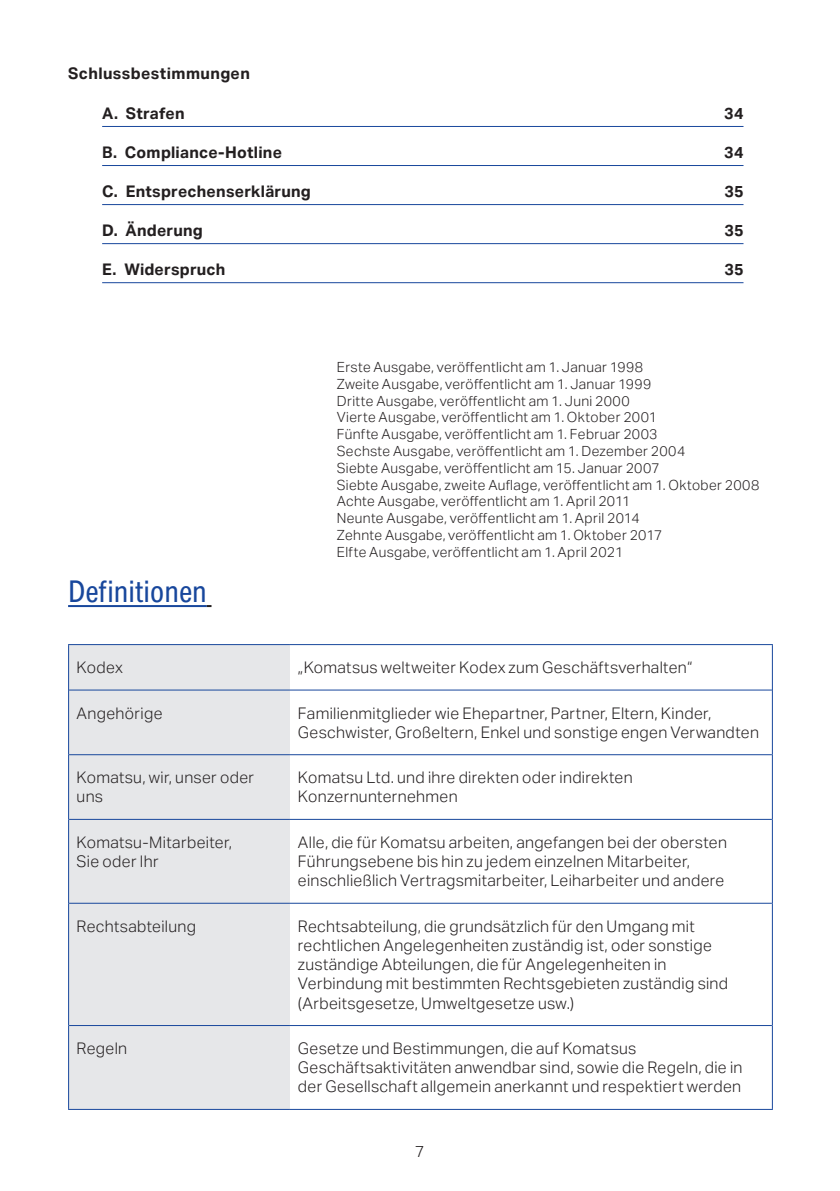
<style>
.page{position:relative;width:840px;height:1191px;background:#fff}
.page>*{position:absolute;margin:0;border:0;box-sizing:border-box;transform-origin:0 0}
.t1{font:30px "Aktiv Grotesk Cd";color:#18479c}
.t2{font:300 16px/19.2px "Aktiv Grotesk";letter-spacing:.02em;color:#231f20}
.t3{font:700 16px "Aktiv Grotesk";letter-spacing:.015em;color:#231f20}
.t4{font:300 14px/16.8px "Aktiv Grotesk";letter-spacing:.025em;color:#231f20}
</style>
<div class="page">
<hr style="left:102px;top:126px;width:641px;height:1px;background:#18479c">
<hr style="left:102px;top:165px;width:641px;height:1px;background:#18479c">
<hr style="left:102px;top:204px;width:641px;height:1px;background:#18479c">
<hr style="left:102px;top:243px;width:641px;height:1px;background:#18479c">
<hr style="left:102px;top:282px;width:641px;height:1px;background:#18479c">
<hr style="left:68px;top:605px;width:139px;height:2px;background:#18479c">
<div style="left:69px;top:645px;width:221px;height:463px;background:#e6e7e9"></div>
<hr style="left:68px;top:644px;width:222px;height:1px;background:#18479c">
<hr style="left:68px;top:645px;width:1px;height:45px;background:#18479c">
<hr style="left:290px;top:644px;width:482px;height:1px;background:#18479c">
<hr style="left:771px;top:645px;width:1px;height:45px;background:#18479c">
<hr style="left:68px;top:690px;width:1px;height:64px;background:#18479c">
<hr style="left:771px;top:690px;width:1px;height:64px;background:#18479c">
<hr style="left:68px;top:754px;width:1px;height:65px;background:#18479c">
<hr style="left:771px;top:754px;width:1px;height:65px;background:#18479c">
<hr style="left:68px;top:819px;width:1px;height:84px;background:#18479c">
<hr style="left:771px;top:819px;width:1px;height:84px;background:#18479c">
<hr style="left:68px;top:903px;width:1px;height:122px;background:#18479c">
<hr style="left:771px;top:903px;width:1px;height:122px;background:#18479c">
<hr style="left:68px;top:1025px;width:1px;height:83px;background:#18479c">
<hr style="left:771px;top:1025px;width:1px;height:83px;background:#18479c">
<hr style="left:68px;top:1108px;width:222px;height:1px;background:#18479c">
<hr style="left:290px;top:1108px;width:482px;height:1px;background:#18479c">
<hr style="left:69px;top:689px;width:221px;height:1px;background:#18479c">
<hr style="left:290px;top:689px;width:481px;height:1px;background:#18479c">
<hr style="left:69px;top:754px;width:221px;height:1px;background:#18479c">
<hr style="left:290px;top:754px;width:481px;height:1px;background:#18479c">
<hr style="left:69px;top:819px;width:221px;height:1px;background:#18479c">
<hr style="left:290px;top:819px;width:481px;height:1px;background:#18479c">
<hr style="left:69px;top:903px;width:221px;height:1px;background:#18479c">
<hr style="left:290px;top:903px;width:481px;height:1px;background:#18479c">
<hr style="left:69px;top:1025px;width:221px;height:1px;background:#18479c">
<hr style="left:290px;top:1025px;width:481px;height:1px;background:#18479c">
<p class="t3" style="left:68px;top:65px;width:183px">Schlussbestimmungen</p>
<p class="t3" style="left:102px;top:104px;width:84px">A. Strafen</p>
<p class="t3" style="left:723px;top:104px;width:21px">34</p>
<p class="t3" style="left:102px;top:143px;width:181px">B. Compliance-Hotline</p>
<p class="t3" style="left:723px;top:143px;width:21px">34</p>
<p class="t3" style="left:102px;top:182px;width:210px">C. Entsprechenserklärung</p>
<p class="t3" style="left:724px;top:182px;width:21px">35</p>
<p class="t3" style="left:102px;top:221px;width:102px">D. Änderung</p>
<p class="t3" style="left:724px;top:221px;width:21px">35</p>
<p class="t3" style="left:102px;top:260px;width:125px">E. Widerspruch</p>
<p class="t3" style="left:724px;top:260px;width:21px">35</p>
<h1 class="t1" style="left:68px;top:574px;width:140px">Definitionen</h1>
<p class="t4" style="left:336px;top:359px;width:424px">Erste Ausgabe, veröffentlicht am 1. Januar 1998<br>Zweite Ausgabe, veröffentlicht am 1. Januar 1999<br>Dritte Ausgabe, veröffentlicht am 1. Juni 2000<br>Vierte Ausgabe, veröffentlicht am 1. Oktober 2001<br>Fünfte Ausgabe, veröffentlicht am 1. Februar 2003<br>Sechste Ausgabe, veröffentlicht am 1. Dezember 2004<br>Siebte Ausgabe, veröffentlicht am 15. Januar 2007<br>Siebte Ausgabe, zweite Auflage, veröffentlicht am 1. Oktober 2008<br>Achte Ausgabe, veröffentlicht am 1. April 2011<br>Neunte Ausgabe, veröffentlicht am 1. April 2014<br>Zehnte Ausgabe, veröffentlicht am 1. Oktober 2017<br>Elfte Ausgabe, veröffentlicht am 1. April 2021</p>
<p class="t2" style="left:77px;top:658px;width:48px">Kodex</p>
<p class="t2" style="left:298px;top:658px;width:395px">„Komatsus weltweiter Kodex zum Geschäftsverhalten“</p>
<p class="t2" style="left:77px;top:703px;width:87px">Angehörige</p>
<p class="t2" style="left:298px;top:703px;width:462px">Familienmitglieder wie Ehepartner, Partner, Eltern, Kinder,<br>Geschwister, Großeltern, Enkel und sonstige engen Verwandten</p>
<p class="t2" style="left:77px;top:768px;width:179px">Komatsu, wir, unser oder uns</p>
<p class="t2" style="left:298px;top:768px;width:336px">Komatsu Ltd. und ihre direkten oder indirekten<br>Konzernunternehmen</p>
<p class="t2" style="left:77px;top:832px;width:157px">Komatsu-Mitarbeiter,<br>Sie oder Ihr</p>
<p class="t2" style="left:298px;top:832px;width:430px">Alle, die für Komatsu arbeiten, angefangen bei der obersten<br>Führungsebene bis hin zu jedem einzelnen Mitarbeiter, einschließlich Vertragsmitarbeiter, Leiharbeiter und andere</p>
<p class="t2" style="left:77px;top:916px;width:121px">Rechtsabteilung</p>
<p class="t2" style="left:298px;top:916px;width:431px">Rechtsabteilung, die grundsätzlich für den Umgang mit rechtlichen Angelegenheiten zuständig ist, oder sonstige zuständige Abteilungen, die für Angelegenheiten in Verbindung mit bestimmten Rechtsgebieten zuständig sind (Arbeitsgesetze, Umweltgesetze usw.)</p>
<p class="t2" style="left:77px;top:1038px;width:52px">Regeln</p>
<p class="t2" style="left:298px;top:1038px;width:446px">Gesetze und Bestimmungen, die auf Komatsus<br>Geschäftsaktivitäten anwendbar sind, sowie die Regeln, die in der Gesellschaft allgemein anerkannt und respektiert werden</p>
<p class="t2" style="left:415px;top:1142px;width:11px">7</p>
</div>
